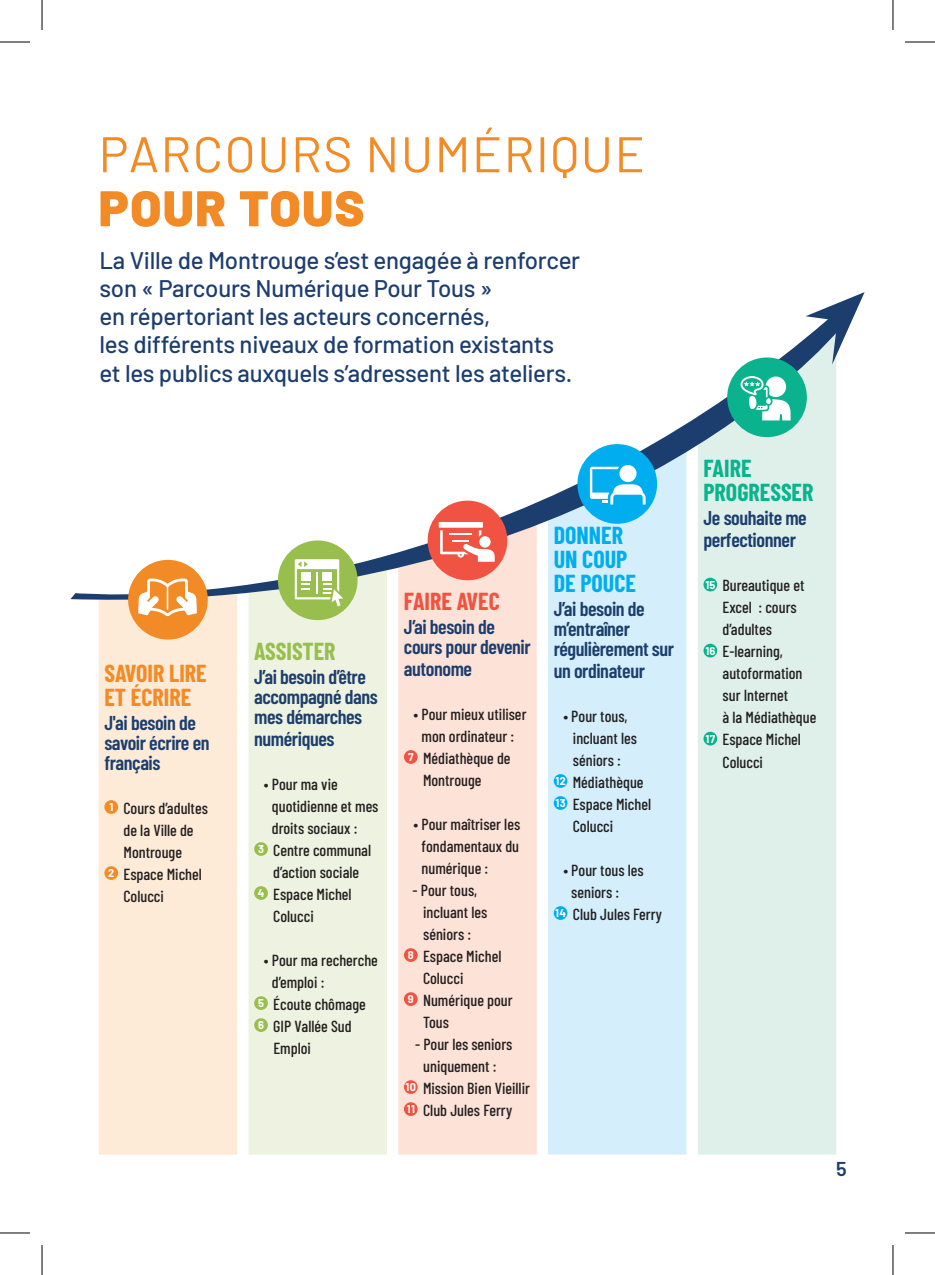
<style>
.page{position:relative;width:935px;height:1275px;background:#fff}
.page>*{position:absolute;margin:0;border:0;box-sizing:border-box;transform-origin:0 0}
.t1{font:50px "Barlow";letter-spacing:.03em;color:#f28b26}
.t2{font:900 50px "Barlow";letter-spacing:.03em;color:#f28b26}
.t3{font:500 24px/28.2px "Barlow";letter-spacing:-.01em;color:#1c3e6e}
.t4{font:700 24px/24px "Barlow Condensed";color:#00aeef}
.t5{font:700 24px/24px "Barlow Condensed";color:#f28b26}
.t6{font:700 24px/24px "Barlow Condensed";color:#0ab38d}
.t7{font:700 24px "Barlow Condensed";color:#f05342}
.t8{font:700 24px "Barlow Condensed";color:#98be4d}
.t9{font:600 20px/20px "Barlow Condensed";letter-spacing:-.02em;color:#1c3e6e}
.t10{font:600 20px "Barlow";color:#1c3e6e}
.t11{font:500 16px/22px "Barlow Condensed";color:#231f20;text-align:justify}
</style>
<div class="page">
<div style="left:698px;top:614px;width:138px;height:540px;background:#def0e9"></div>
<div style="left:548px;top:614px;width:138px;height:540px;background:#d4effb"></div>
<div style="left:398px;top:614px;width:138px;height:540px;background:#fde2d7"></div>
<div style="left:248px;top:614px;width:139px;height:540px;background:#edf3e0"></div>
<div style="left:99px;top:614px;width:138px;height:540px;background:#fdead7"></div>
<svg style="left:70px;top:292px;width:794px;height:322px"></svg>
<div style="left:104px;top:800px;width:14px;height:14px;background:#f28b26;border-radius:50%"></div>
<div style="left:104px;top:866px;width:14px;height:14px;background:#f28b26;border-radius:50%"></div>
<div style="left:254px;top:842px;width:14px;height:14px;background:#98be4d;border-radius:50%"></div>
<div style="left:254px;top:886px;width:14px;height:14px;background:#98be4d;border-radius:50%"></div>
<div style="left:254px;top:996px;width:14px;height:14px;background:#98be4d;border-radius:50%"></div>
<div style="left:254px;top:1018px;width:14px;height:14px;background:#98be4d;border-radius:50%"></div>
<div style="left:404px;top:750px;width:13px;height:14px;background:#f05342;border-radius:50%"></div>
<div style="left:404px;top:948px;width:13px;height:14px;background:#f05342;border-radius:50%"></div>
<div style="left:404px;top:992px;width:13px;height:14px;background:#f05342;border-radius:50%"></div>
<div style="left:404px;top:1080px;width:13px;height:14px;background:#f05342;border-radius:50%"></div>
<div style="left:404px;top:1102px;width:13px;height:14px;background:#f05342;border-radius:50%"></div>
<div style="left:553px;top:774px;width:14px;height:14px;background:#00aeef;border-radius:50%"></div>
<div style="left:553px;top:796px;width:14px;height:14px;background:#00aeef;border-radius:50%"></div>
<div style="left:553px;top:906px;width:14px;height:14px;background:#00aeef;border-radius:50%"></div>
<div style="left:703px;top:578px;width:14px;height:13px;background:#0ab38d;border-radius:50%"></div>
<div style="left:703px;top:644px;width:14px;height:13px;background:#0ab38d;border-radius:50%"></div>
<div style="left:703px;top:732px;width:14px;height:13px;background:#0ab38d;border-radius:50%"></div>
<div style="left:278px;top:540px;width:79px;height:80px;background:#98be4d;border-radius:50%"></div>
<svg style="left:295px;top:559px;width:48px;height:47px"></svg>
<div style="left:128px;top:560px;width:80px;height:79px;background:#f28b26;border-radius:50%"></div>
<svg style="left:138px;top:578px;width:59px;height:38px"></svg>
<div style="left:427px;top:500px;width:80px;height:80px;background:#f05342;border-radius:50%"></div>
<div style="left:438px;top:522px;width:45px;height:6px;background:#fff"></div>
<svg style="left:440px;top:530px;width:54px;height:32px"></svg>
<div style="left:577px;top:444px;width:80px;height:80px;background:#00aeef;border-radius:50%"></div>
<svg style="left:590px;top:467px;width:55px;height:37px"></svg>
<div style="left:619px;top:465px;width:17px;height:17px;background:#fff;border-radius:50%"></div>
<div style="left:727px;top:357px;width:79px;height:80px;background:#0ab38d;border-radius:50%"></div>
<svg style="left:740px;top:376px;width:50px;height:44px"></svg>
<hr style="left:0;top:42px;width:30px;height:1px;background:#000">
<hr style="left:904px;top:42px;width:30px;height:1px;background:#000">
<hr style="left:0;top:1232px;width:30px;height:1px;background:#000">
<hr style="left:904px;top:1232px;width:30px;height:1px;background:#000">
<hr style="left:42px;top:0;width:1px;height:30px;background:#000">
<hr style="left:42px;top:1245px;width:1px;height:30px;background:#000">
<hr style="left:892px;top:0;width:1px;height:30px;background:#000">
<hr style="left:892px;top:1245px;width:1px;height:30px;background:#000">
<h1 class="t1" style="left:99px;top:118px;width:547px">PARCOURS NUMÉRIQUE</h1>
<h1 class="t2" style="left:99px;top:171px;width:267px">POUR TOUS</h1>
<h2 class="t3" style="left:99px;top:244px;width:482px">La Ville de Montrouge s’est engagée à renforcer son « Parcours Numérique Pour Tous »<br>en répertoriant les acteurs concernés,<br>les différents niveaux de formation existants et les publics auxquels s’adressent les ateliers.</h2>
<h2 class="t5" style="left:104px;top:660px;width:104px">SAVOIR LIRE<br>ET ÉCRIRE</h2>
<p class="t9" style="left:104px;top:711px;width:107px">J'ai besoin de savoir écrire en français</p>
<p class="t11" style="left:109px;top:796px;width:100px"><sup>1</sup> Cours d’adultes</p>
<p class="t11" style="left:123px;top:818px;width:72px">de la Ville de</p>
<p class="t11" style="left:123px;top:840px;width:60px">Montrouge</p>
<p class="t11" style="left:108px;top:862px;width:95px"><sup>2</sup> Espace Michel</p>
<p class="t11" style="left:123px;top:884px;width:42px">Colucci</p>
<h2 class="t8" style="left:254px;top:634px;width:83px">ASSISTER</h2>
<p class="t9" style="left:254px;top:665px;width:125px">J’ai besoin d’être accompagné dans mes démarches</p>
<p class="t9" style="left:254px;top:727px;width:82px">numériques</p>
<p class="t11" style="left:264px;top:772px;width:75px">• Pour ma vie</p>
<p class="t11" style="left:272px;top:794px;width:108px">quotidienne et mes</p>
<p class="t11" style="left:272px;top:816px;width:87px">droits sociaux :</p>
<p class="t11" style="left:258px;top:838px;width:114px"><sup>3</sup> Centre communal</p>
<p class="t11" style="left:273px;top:860px;width:87px">d’action sociale</p>
<p class="t11" style="left:258px;top:882px;width:95px"><sup>4</sup> Espace Michel</p>
<p class="t11" style="left:273px;top:904px;width:42px">Colucci</p>
<p class="t11" style="left:264px;top:948px;width:116px">• Pour ma recherche</p>
<p class="t11" style="left:272px;top:970px;width:54px">d’emploi :</p>
<p class="t11" style="left:258px;top:992px;width:109px"><sup>5</sup> Écoute chômage</p>
<p class="t11" style="left:258px;top:1014px;width:95px"><sup>6</sup> GIP Vallée Sud</p>
<p class="t11" style="left:273px;top:1036px;width:39px">Emploi</p>
<h2 class="t7" style="left:404px;top:584px;width:97px">FAIRE AVEC</h2>
<p class="t9" style="left:404px;top:615px;width:128px">J’ai besoin de cours pour devenir</p>
<p class="t9" style="left:404px;top:657px;width:70px">autonome</p>
<p class="t11" style="left:413px;top:702px;width:114px">• Pour mieux utiliser</p>
<p class="t11" style="left:421px;top:724px;width:94px">mon ordinateur :</p>
<p class="t11" style="left:408px;top:746px;width:104px"><sup>7</sup> Médiathèque de</p>
<p class="t11" style="left:423px;top:768px;width:60px">Montrouge</p>
<p class="t11" style="left:421px;top:812px;width:100px;text-indent:-8px">• Pour maîtriser les fondamentaux du numérique :</p>
<p class="t11" style="left:412px;top:878px;width:66px">- Pour tous,</p>
<p class="t11" style="left:423px;top:900px;width:66px">incluant les</p>
<p class="t11" style="left:423px;top:922px;width:49px">séniors :</p>
<p class="t11" style="left:408px;top:944px;width:95px"><sup>8</sup> Espace Michel</p>
<p class="t11" style="left:423px;top:966px;width:42px">Colucci</p>
<p class="t11" style="left:408px;top:988px;width:106px"><sup>9</sup> Numérique pour</p>
<p class="t11" style="left:423px;top:1010px;width:27px">Tous</p>
<p class="t11" style="left:415px;top:1032px;width:99px">- Pour les seniors</p>
<p class="t11" style="left:423px;top:1054px;width:75px">uniquement :</p>
<p class="t11" style="left:405px;top:1076px;width:126px"><sup>10</sup> Mission Bien Vieillir</p>
<p class="t11" style="left:407px;top:1098px;width:107px"><sup>11</sup> Club Jules Ferry</p>
<h2 class="t4" style="left:553px;top:522px;width:84px">DONNER<br>UN COUP<br>DE POUCE</h2>
<p class="t9" style="left:553px;top:597px;width:122px">J’ai besoin de m’entraîner régulièrement sur</p>
<p class="t9" style="left:553px;top:659px;width:93px">un ordinateur</p>
<p class="t11" style="left:563px;top:704px;width:66px">• Pour tous,</p>
<p class="t11" style="left:573px;top:726px;width:66px">incluant les</p>
<p class="t11" style="left:573px;top:748px;width:49px">séniors :</p>
<p class="t11" style="left:555px;top:770px;width:90px"><sup>12</sup> Médiathèque</p>
<p class="t11" style="left:555px;top:792px;width:97px"><sup>13</sup> Espace Michel</p>
<p class="t11" style="left:572px;top:814px;width:42px">Colucci</p>
<p class="t11" style="left:563px;top:858px;width:82px">• Pour tous les</p>
<p class="t11" style="left:571px;top:880px;width:49px">seniors :</p>
<p class="t11" style="left:555px;top:902px;width:108px"><sup>14</sup> Club Jules Ferry</p>
<h2 class="t6" style="left:703px;top:455px;width:111px">FAIRE<br>PROGRESSER</h2>
<p class="t9" style="left:703px;top:506px;width:105px;line-height:22px">Je souhaite me perfectionner</p>
<p class="t11" style="left:705px;top:573px;width:101px"><sup>15</sup> Bureautique et</p>
<p class="t11" style="left:722px;top:595px;width:76px">Excel : cours</p>
<p class="t11" style="left:722px;top:617px;width:51px">d’adultes</p>
<p class="t11" style="left:705px;top:639px;width:79px"><sup>16</sup> E-learning,</p>
<p class="t11" style="left:722px;top:661px;width:81px">autoformation</p>
<p class="t11" style="left:722px;top:683px;width:67px">sur Internet</p>
<p class="t11" style="left:722px;top:705px;width:95px">à la Médiathèque</p>
<p class="t11" style="left:705px;top:727px;width:97px"><sup>17</sup> Espace Michel</p>
<p class="t11" style="left:722px;top:749px;width:42px">Colucci</p>
<p class="t10" style="left:836px;top:1154px;width:12px">5</p>
</div>
